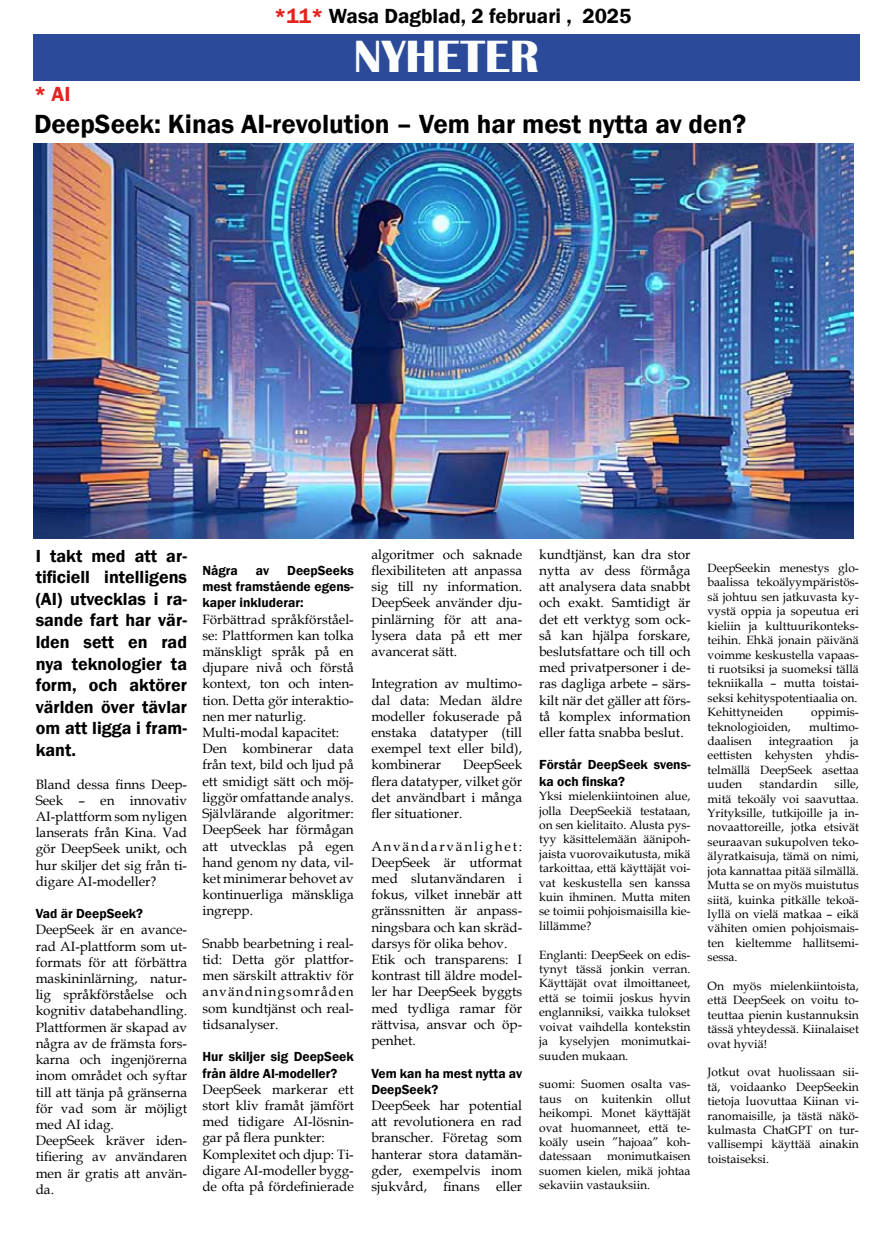
<style>
.page{position:relative;width:893px;height:1234px;background:#fff}
.page>*{position:absolute;margin:0;border:0;box-sizing:border-box;transform-origin:0 0}
.t1{font:700 46.5px "Britannic";color:#fbfdfc}
.t2{font:600 27px "Franklin Gothic";color:#000}
.t3{font:600 21px "Franklin Gothic";color:#000}
.t4{font:600 21px "Franklin Gothic";color:#e5231e}
.t5{font:600 18px/21.6px "Franklin Gothic";color:#000;text-align:justify}
.t6{font:13.5px/16.2px "Book Antiqua";color:#000;text-align:justify}
.t7{font:600 13.5px/16.2px "Franklin Gothic";color:#000}
.t8{font:12px/14.4px "Book Antiqua";color:#000;text-align:justify}
.s1{color:#e5231d}
</style>
<div class="page">
<div style="left:33px;top:34px;width:826px;height:47px;background:#2c4a9a"></div>
<img style="left:33px;top:144px;width:820px;height:394px">
<h3 class="t3" style="left:274px;top:3px;width:359px"><span class="s1">*11*</span> Wasa Dagblad, 2 februari , 2025</h3>
<h1 class="t1" style="left:354px;top:30px;width:187px">NYHETER</h1>
<h3 class="t4" style="left:34px;top:81px;width:38px">* AI</h3>
<h2 class="t2" style="left:34px;top:107px;width:714px">DeepSeek: Kinas AI-revolution – Vem har mest nytta av den?</h2>
<h3 class="t5" style="left:36px;top:545px;width:153px">I takt med att ar&shy;tificiell intelligens (AI) utvecklas i ra&shy;sande fart har vär&shy;lden sett en rad nya teknologier ta form, och aktörer världen över tävlar om att ligga i fram&shy;kant.</h3>
<p class="t6" style="left:36px;top:775px;width:153px">Bland dessa finns Deep-Seek – en innovativ AI-plattform som nyligen lanserats från Kina. Vad gör DeepSeek unikt, och hur skiljer det sig från ti&shy;digare AI-modeller?</p>
<p class="t7" style="left:36px;top:905px;width:109px">Vad är DeepSeek?</p>
<p class="t6" style="left:36px;top:921px;width:153px;text-align:left">DeepSeek är en avance&shy;rad AI-plattform som ut&shy;formats för att förbättra maskininlärning, natur&shy;lig språkförståelse och kognitiv databehandling.<br>Plattformen är skapad av några av de främsta fors&shy;karna och ingenjörerna inom området och syftar till att tänja på gränserna för vad som är möjligt med AI idag.<br>DeepSeek kräver iden&shy;tifiering av användaren men är gratis att använ&shy;da.</p>
<p class="t7" style="left:202px;top:562px;width:37px">Några</p>
<p class="t7" style="left:256px;top:562px;width:15px">av</p>
<p class="t7" style="left:202px;top:562px;width:153px;text-align:justify;text-indent:85px">DeepSeeks mest framstående egens&shy;kaper inkluderar:</p>
<p class="t6" style="left:202px;top:610px;width:153px;text-align:left">Förbättrad språkförståel&shy;se: Plattformen kan tolka mänskligt språk på en djupare nivå och förstå kontext, ton och inten&shy;tion. Detta gör interaktio&shy;nen mer naturlig.<br>Multi-modal kapacitet:<br>Den kombinerar data från text, bild och ljud på ett smidigt sätt och möj&shy;liggör omfattande analys.<br>Självlärande algoritmer:<br>DeepSeek har förmågan att utvecklas på egen hand genom ny data, vil&shy;ket minimerar behovet av kontinuerliga mänskliga ingrepp.</p>
<p class="t6" style="left:202px;top:934px;width:153px">Snabb bearbetning i real&shy;tid: Detta gör plattfor&shy;men särskilt attraktiv för användningsområden som kundtjänst och real&shy;tidsanalyser.</p>
<p class="t7" style="left:202px;top:1048px;width:153px">Hur skiljer sig DeepSeek från äldre AI-modeller?</p>
<p class="t6" style="left:202px;top:1080px;width:153px;text-align:left">DeepSeek markerar ett stort kliv framåt jämfört med tidigare AI-lösnin&shy;gar på flera punkter:<br>Komplexitet och djup: Ti&shy;digare AI-modeller bygg&shy;de ofta på fördefinierade</p>
<p class="t6" style="left:371px;top:545px;width:152px">algoritmer och saknade flexibiliteten att anpassa sig till ny information.<br>DeepSeek använder dju&shy;pinlärning för att ana&shy;lysera data på ett mer avancerat sätt.</p>
<p class="t6" style="left:371px;top:675px;width:152px">Integration av multimo&shy;dal data: Medan äldre modeller fokuserade på enstaka datatyper (till exempel text eller bild), kombinerar</p>
<p class="t6" style="left:371px;top:756px;width:152px;text-indent:92px">DeepSeek flera datatyper, vilket gör det användbart i många fler situationer.</p>
<p class="t6" style="left:371px;top:837px;width:152px;text-align:left">Användarvänlighet:<br>DeepSeek är utformat med slutanvändaren i fokus, vilket innebär att gränssnitten är anpass&shy;ningsbara och kan skräd&shy;darsys för olika behov.<br>Etik och transparens: I kontrast till äldre model&shy;ler har DeepSeek byggts med tydliga ramar för rättvisa, ansvar och öp&shy;penhet.</p>
<p class="t7" style="left:371px;top:1064px;width:152px">Vem kan ha mest nytta av<br>DeepSeek?</p>
<p class="t6" style="left:371px;top:1096px;width:152px">DeepSeek har potential att revolutionera en rad branscher. Företag som hanterar stora datamän&shy;gder, exempelvis inom sjukvård, finans eller</p>
<p class="t6" style="left:539px;top:545px;width:153px">kundtjänst, kan dra stor nytta av dess förmåga att analysera data snabbt och exakt. Samtidigt är det ett verktyg som ock&shy;så kan hjälpa forskare, beslutsfattare och till och med privatpersoner i de&shy;ras dagliga arbete – särs&shy;kilt när det gäller att förs&shy;tå komplex information eller fatta snabba beslut.</p>
<p class="t7" style="left:539px;top:756px;width:153px">Förstår DeepSeek svens&shy;ka och finska?</p>
<p class="t8" style="left:539px;top:788px;width:153px">Yksi mielenkiintoinen alue, jolla DeepSeekiä testataan, on sen kielitaito. Alusta pys&shy;tyy käsittelemään äänipoh&shy;jaista vuorovaikutusta, mikä tarkoittaa, että käyttäjät voi&shy;vat keskustella sen kanssa kuin ihminen. Mutta miten se toimii pohjoismaisilla kie&shy;lillämme?</p>
<p class="t8" style="left:539px;top:946px;width:153px">Englanti: DeepSeek on edis&shy;tynyt tässä jonkin verran.<br>Käyttäjät ovat ilmoittaneet, että se toimii joskus hyvin englanniksi, vaikka tulokset voivat vaihdella kontekstin ja kyselyjen monimutkai&shy;suuden mukaan.</p>
<p class="t8" style="left:539px;top:1076px;width:153px">suomi: Suomen osalta vas&shy;taus on kuitenkin ollut heikompi. Monet käyttäjät ovat huomanneet, että te&shy;koäly usein ”hajoaa” koh&shy;datessaan</p>
<p class="t8" style="left:539px;top:1148px;width:153px;text-indent:68px">monimutkaisen suomen kielen, mikä johtaa sekaviin vastauksiin.</p>
<p class="t8" style="left:708px;top:560px;width:153px">DeepSeekin menestys glo&shy;baalissa tekoälyympäristös&shy;sä johtuu sen jatkuvasta ky&shy;vystä oppia ja sopeutua eri kieliin ja kulttuurikonteks&shy;teihin. Ehkä jonain päivänä voimme keskustella vapaas&shy;ti ruotsiksi ja suomeksi tällä tekniikalla – mutta toistai&shy;seksi kehityspotentiaalia on.<br>Kehittyneiden</p>
<p class="t8" style="left:811px;top:704px;width:49px">oppimis-</p>
<p class="t8" style="left:708px;top:718px;width:85px">teknologioiden,</p>
<p class="t8" style="left:809px;top:718px;width:51px">multimo-</p>
<p class="t8" style="left:708px;top:733px;width:46px">daalisen</p>
<p class="t8" style="left:769px;top:733px;width:66px">integraation</p>
<p class="t8" style="left:708px;top:733px;width:153px;text-indent:143px">ja eettisten kehysten yhdis&shy;telmällä DeepSeek asettaa uuden</p>
<p class="t8" style="left:708px;top:776px;width:153px;text-indent:127px">sille, mitä tekoäly voi saavuttaa.<br>Yrityksille, tutkijoille ja in&shy;novaattoreille, jotka etsivät seuraavan sukupolven teko&shy;älyratkaisuja, tämä on nimi, jota kannattaa pitää silmällä.<br>Mutta se on myös muistutus siitä, kuinka pitkälle tekoä&shy;lyllä on vielä matkaa – eikä vähiten omien pohjoismais&shy;ten kieltemme hallitsemi&shy;sessa.</p>
<p class="t8" style="left:708px;top:978px;width:153px">On myös mielenkiintoista, että DeepSeek on voitu to&shy;teuttaa pienin kustannuksin tässä yhteydessä. Kiinalaiset ovat hyviä!</p>
<p class="t8" style="left:708px;top:1064px;width:153px">Jotkut ovat huolissaan sii&shy;tä, voidaanko DeepSeekin tietoja luovuttaa Kiinan vi&shy;ranomaisille, ja tästä näkö&shy;kulmasta ChatGPT on tur&shy;vallisempi käyttää ainakin toistaiseksi.</p>
<p class="t8" style="left:759px;top:776px;width:59px">standardin</p>
</div>
